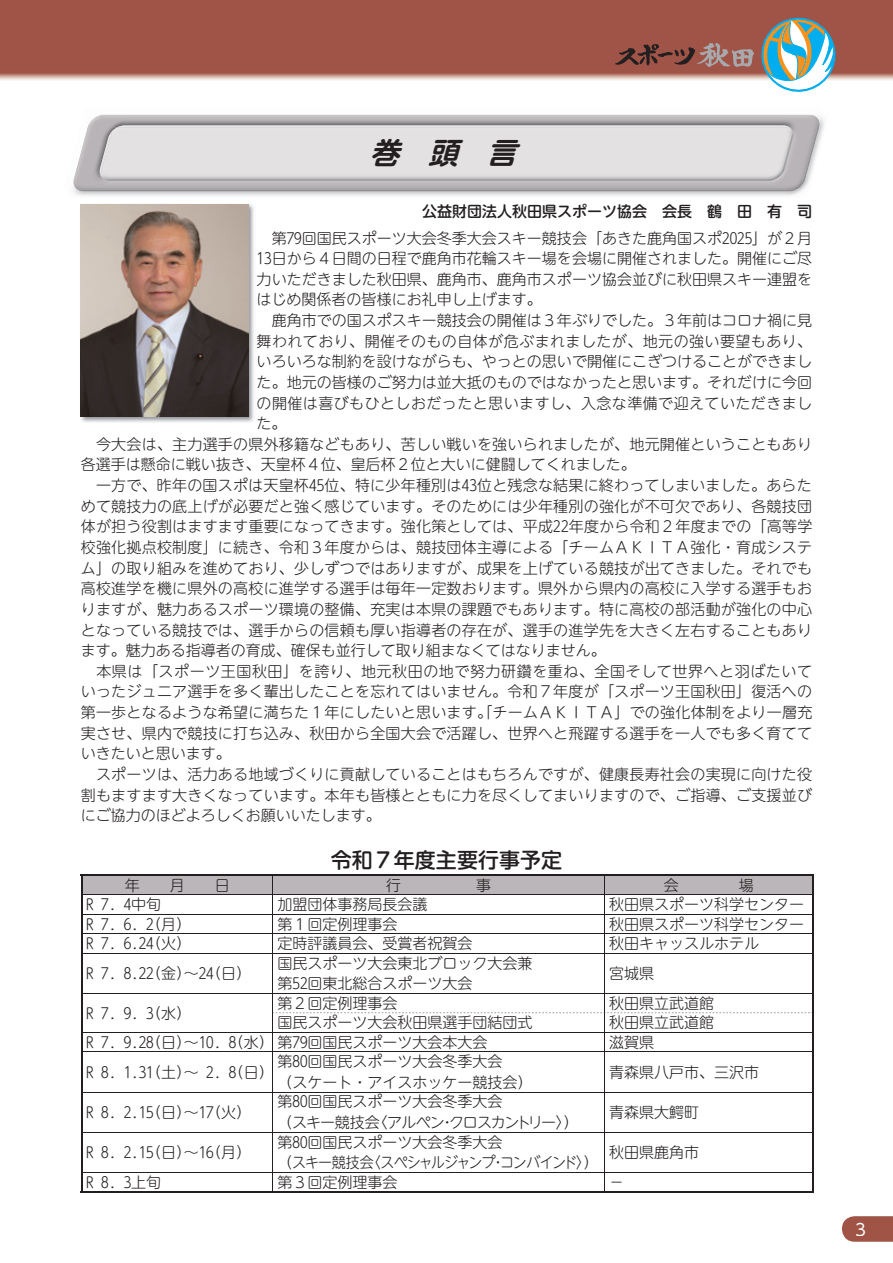
<style>
.page{position:relative;width:893px;height:1263px;background:#fff}
.page>*{position:absolute;margin:0;border:0;box-sizing:border-box;transform-origin:0 0}
.t1{font:italic 700 29.25px "UD Shin M Go Pro De";color:#231f20}
.t2{font:500 21px "UD Shin M Go Pro";color:#231f20}
.t3{font:16.5px "UD Shin Go NT Pro";color:#fff}
.t4{font:300 15px/20.7px "UD Shin M Go Pro";letter-spacing:.015em;color:#231f20}
.t5{font:300 15px "UD Shin M Go Pro";letter-spacing:.04em;color:#231f20}
.t6{font:300 15px/20.5px "UD Shin M Go Pro";letter-spacing:-.025em;color:#231f20}
.t7{font:500 15px "UD Shin M Go Pro";color:#231f20}
</style>
<div class="page">
<svg style="left:842px;top:1216px;width:51px;height:26px"></svg>
<div style="left:856px;top:1222px;width:9px;height:14px;background:#9f5446"></div>
<img style="left:0;top:0;width:893px;height:81px">
<svg style="left:615px;top:43px;width:139px;height:24px;background:#8d5951"></svg>
<svg style="left:761px;top:18px;width:74px;height:74px"></svg>
<img style="left:77px;top:189px;width:729px;height:2px">
<img style="left:70px;top:113px;width:751px;height:76px">
<img style="left:73px;top:115px;width:746px;height:74px">
<div style="left:97px;top:127px;width:705px;height:60px;background:#bcb8ba"></div>
<img style="left:90px;top:119px;width:709px;height:63px">
<img style="left:99px;top:127px;width:698px;height:55px">
<img style="left:103px;top:179px;width:690px;height:2px">
<img style="left:100px;top:125px;width:690px;height:2px">
<img style="left:100px;top:127px;width:693px;height:52px">
<hr style="left:81px;top:874px;width:192px;height:2px;background:#231f20">
<hr style="left:273px;top:874px;width:332px;height:2px;background:#231f20">
<hr style="left:605px;top:874px;width:209px;height:2px;background:#231f20">
<hr style="left:81px;top:953px;width:1px;height:40px;background:#231f20">
<hr style="left:812px;top:953px;width:2px;height:40px;background:#231f20">
<svg style="left:81px;top:993px;width:1px;height:59px"></svg>
<hr style="left:81px;top:1052px;width:1px;height:40px;background:#231f20">
<hr style="left:812px;top:1052px;width:2px;height:40px;background:#231f20">
<hr style="left:81px;top:1092px;width:1px;height:40px;background:#231f20">
<hr style="left:812px;top:1092px;width:2px;height:40px;background:#231f20">
<hr style="left:81px;top:1132px;width:1px;height:40px;background:#231f20">
<hr style="left:812px;top:1132px;width:2px;height:40px;background:#231f20">
<svg style="left:81px;top:1172px;width:1px;height:19px"></svg>
<svg style="left:812px;top:1172px;width:2px;height:19px"></svg>
<hr style="left:81px;top:1191px;width:192px;height:1px;background:#231f20">
<hr style="left:273px;top:1191px;width:332px;height:1px;background:#231f20">
<hr style="left:605px;top:1191px;width:209px;height:1px;background:#231f20">
<svg style="left:81px;top:876px;width:733px;height:77px"></svg>
<hr style="left:82px;top:953px;width:191px;height:1px;background:#231f20">
<hr style="left:273px;top:953px;width:332px;height:1px;background:#231f20">
<hr style="left:273px;top:953px;width:1px;height:40px;background:#231f20">
<hr style="left:605px;top:953px;width:207px;height:1px;background:#231f20">
<hr style="left:604px;top:953px;width:1px;height:40px;background:#231f20">
<hr style="left:82px;top:993px;width:191px;height:1px;background:#231f20">
<hr style="left:82px;top:1032px;width:191px;height:1px;background:#231f20">
<svg style="left:273px;top:993px;width:541px;height:59px"></svg>
<hr style="left:82px;top:1052px;width:191px;height:1px;background:#231f20">
<hr style="left:273px;top:1052px;width:332px;height:1px;background:#231f20">
<hr style="left:273px;top:1052px;width:1px;height:40px;background:#231f20">
<hr style="left:605px;top:1052px;width:207px;height:1px;background:#231f20">
<hr style="left:604px;top:1052px;width:1px;height:40px;background:#231f20">
<hr style="left:82px;top:1092px;width:191px;height:1px;background:#231f20">
<hr style="left:273px;top:1092px;width:332px;height:1px;background:#231f20">
<hr style="left:273px;top:1092px;width:1px;height:40px;background:#231f20">
<hr style="left:605px;top:1092px;width:207px;height:1px;background:#231f20">
<hr style="left:604px;top:1092px;width:1px;height:40px;background:#231f20">
<hr style="left:82px;top:1132px;width:191px;height:1px;background:#231f20">
<hr style="left:273px;top:1132px;width:332px;height:1px;background:#231f20">
<hr style="left:273px;top:1132px;width:1px;height:40px;background:#231f20">
<hr style="left:605px;top:1132px;width:207px;height:1px;background:#231f20">
<hr style="left:604px;top:1132px;width:1px;height:40px;background:#231f20">
<hr style="left:82px;top:1172px;width:191px;height:1px;background:#231f20">
<hr style="left:273px;top:1172px;width:332px;height:1px;background:#231f20">
<hr style="left:605px;top:1172px;width:207px;height:1px;background:#231f20">
<svg style="left:604px;top:1173px;width:1px;height:18px"></svg>
<img style="left:80px;top:204px;width:174px;height:218px">
<img style="left:81px;top:204px;width:167px;height:212px">
<h1 class="t1" style="left:370px;top:129px;width:160px">巻　頭　言</h1>
<p class="t7" style="left:422px;top:199px;width:392px">公益財団法人秋田県スポーツ協会　会長　鶴　田　有　司</p>
<p class="t4" style="left:257px;top:227px;width:557px">　第79回国民スポーツ大会冬季大会スキー競技会「あきた鹿角国スポ2025」が２月</p>
<p class="t4" style="left:257px;top:247px;width:557px">13日から４日間の日程で鹿角市花輪スキー場を会場に開催されました。開催にご尽</p>
<p class="t4" style="left:257px;top:268px;width:557px">力いただきました秋田県、鹿角市、鹿角市スポーツ協会並びに秋田県スキー連盟を</p>
<p class="t4" style="left:257px;top:289px;width:286px">はじめ関係者の皆様にお礼申し上げます。</p>
<p class="t4" style="left:257px;top:309px;width:557px">　鹿角市での国スポスキー競技会の開催は３年ぶりでした。３年前はコロナ禍に見</p>
<p class="t4" style="left:257px;top:330px;width:557px">舞われており、開催そのもの自体が危ぶまれましたが、地元の強い要望もあり、</p>
<p class="t4" style="left:257px;top:350px;width:557px">いろいろな制約を設けながらも、やっとの思いで開催にこぎつけることができまし</p>
<p class="t4" style="left:257px;top:371px;width:557px">た。地元の皆様のご努力は並大抵のものではなかったと思います。それだけに今回</p>
<p class="t4" style="left:257px;top:392px;width:557px">の開催は喜びもひとしおだったと思いますし、入念な準備で迎えていただきまし</p>
<p class="t4" style="left:257px;top:412px;width:31px">た。</p>
<p class="t4" style="left:81px;top:433px;width:733px">　今大会は、主力選手の県外移籍などもあり、苦しい戦いを強いられましたが、地元開催ということもあり</p>
<p class="t4" style="left:81px;top:454px;width:556px">各選手は懸命に戦い抜き、天皇杯４位、皇后杯２位と大いに健闘してくれました。</p>
<p class="t4" style="left:81px;top:474px;width:733px">　一方で、昨年の国スポは天皇杯45位、特に少年種別は43位と残念な結果に終わってしまいました。あらた</p>
<p class="t4" style="left:81px;top:495px;width:733px">めて競技力の底上げが必要だと強く感じています。そのためには少年種別の強化が不可欠であり、各競技団</p>
<p class="t4" style="left:81px;top:515px;width:733px">体が担う役割はますます重要になってきます。強化策としては、平成22年度から令和２年度までの「高等学</p>
<p class="t4" style="left:81px;top:536px;width:733px">校強化拠点校制度」に続き、令和３年度からは、競技団体主導による「チームＡＫＩＴＡ強化・育成システ</p>
<p class="t4" style="left:81px;top:557px;width:733px">ム」の取り組みを進めており、少しずつではありますが、成果を上げている競技が出てきました。それでも</p>
<p class="t4" style="left:81px;top:577px;width:733px">高校進学を機に県外の高校に進学する選手は毎年一定数おります。県外から県内の高校に入学する選手もお</p>
<p class="t4" style="left:81px;top:598px;width:733px">りますが、魅力あるスポーツ環境の整備、充実は本県の課題でもあります。特に高校の部活動が強化の中心</p>
<p class="t4" style="left:81px;top:619px;width:733px">となっている競技では、選手からの信頼も厚い指導者の存在が、選手の進学先を大きく左右することもあり</p>
<p class="t4" style="left:81px;top:639px;width:526px">ます。魅力ある指導者の育成、確保も並行して取り組まなくてはなりません。</p>
<p class="t5" style="left:81px;top:659px;width:733px">　本県は「スポーツ王国秋田」を誇り、地元秋田の地で努力研鑽を重ね、全国そして世界へと羽ばたいて</p>
<p class="t4" style="left:81px;top:680px;width:733px">いったジュニア選手を多く輩出したことを忘れてはいません。令和７年度が「スポーツ王国秋田」復活への</p>
<p class="t4" style="left:81px;top:701px;width:733px">第一歩となるような希望に満ちた１年にしたいと思います｡｢チームＡＫＩＴＡ」での強化体制をより一層充</p>
<p class="t4" style="left:81px;top:722px;width:733px">実させ、県内で競技に打ち込み、秋田から全国大会で活躍し、世界へと飛躍する選手を一人でも多く育てて</p>
<p class="t4" style="left:81px;top:742px;width:151px">いきたいと思います。</p>
<p class="t4" style="left:81px;top:763px;width:733px">　スポーツは、活力ある地域づくりに貢献していることはもちろんですが、健康長寿社会の実現に向けた役</p>
<p class="t4" style="left:81px;top:784px;width:733px">割もますます大きくなっています。本年も皆様とともに力を尽くしてまいりますので、ご指導、ご支援並び</p>
<p class="t4" style="left:81px;top:804px;width:301px">にご協力のほどよろしくお願いいたします。</p>
<h2 class="t2" style="left:331px;top:843px;width:233px">令和７年度主要行事予定</h2>
<p class="t4" style="left:86px;top:893px;width:76px">R 7. 4中旬</p>
<p class="t4" style="left:278px;top:893px;width:151px">加盟団体事務局長会議</p>
<p class="t4" style="left:609px;top:893px;width:196px">秋田県スポーツ科学センター</p>
<p class="t4" style="left:86px;top:913px;width:99px">R 7. 6. 2(月)</p>
<p class="t4" style="left:278px;top:913px;width:121px">第１回定例理事会</p>
<p class="t4" style="left:609px;top:913px;width:196px">秋田県スポーツ科学センター</p>
<p class="t4" style="left:86px;top:932px;width:99px">R 7. 6.24(火)</p>
<p class="t4" style="left:278px;top:932px;width:196px">定時評議員会、受賞者祝賀会</p>
<p class="t4" style="left:609px;top:932px;width:151px">秋田キャッスルホテル</p>
<p class="t4" style="left:86px;top:962px;width:159px">R 7. 8.22(金)～24(日)</p>
<p class="t4" style="left:278px;top:952px;width:256px">国民スポーツ大会東北ブロック大会兼第52回東北総合スポーツ大会</p>
<p class="t4" style="left:609px;top:962px;width:46px">宮城県</p>
<p class="t4" style="left:86px;top:1002px;width:99px">R 7. 9. 3(水)</p>
<p class="t4" style="left:278px;top:992px;width:121px">第２回定例理事会</p>
<p class="t4" style="left:609px;top:992px;width:106px">秋田県立武道館</p>
<p class="t4" style="left:278px;top:1011px;width:256px">国民スポーツ大会秋田県選手団結団式</p>
<p class="t4" style="left:609px;top:1011px;width:106px">秋田県立武道館</p>
<p class="t4" style="left:86px;top:1031px;width:403px">R 7. 9.28(日)～10. 8(水) 第79回国民スポーツ大会本大会</p>
<p class="t4" style="left:609px;top:1031px;width:46px">滋賀県</p>
<p class="t4" style="left:86px;top:1061px;width:181px">R 8. 1.31(土)～ 2. 8(日)</p>
<p class="t4" style="left:278px;top:1050px;width:256px">第80回国民スポーツ大会冬季大会<br>（スケート・アイスホッケー競技会）</p>
<p class="t4" style="left:609px;top:1061px;width:151px">青森県八戸市、三沢市</p>
<p class="t4" style="left:86px;top:1101px;width:159px">R 8. 2.15(日)～17(火)</p>
<p class="t4" style="left:278px;top:1091px;width:303px">第80回国民スポーツ大会冬季大会<br>（スキー競技会〈アルペン・クロスカントリー〉）</p>
<p class="t4" style="left:609px;top:1101px;width:91px">青森県大鰐町</p>
<p class="t4" style="left:86px;top:1141px;width:159px">R 8. 2.15(日)～16(月)</p>
<p class="t6" style="left:278px;top:1131px;width:322px">第80回国民スポーツ大会冬季大会<br>（スキー競技会〈スペシャルジャンプ・コンバインド〉）</p>
<p class="t4" style="left:609px;top:1141px;width:91px">秋田県鹿角市</p>
<p class="t4" style="left:86px;top:1171px;width:76px">R 8. 3上旬</p>
<p class="t4" style="left:278px;top:1171px;width:121px">第３回定例理事会</p>
<p class="t4" style="left:609px;top:1171px;width:16px">－</p>
<p class="t3" style="left:855px;top:1216px;width:12px">3</p>
</div>
